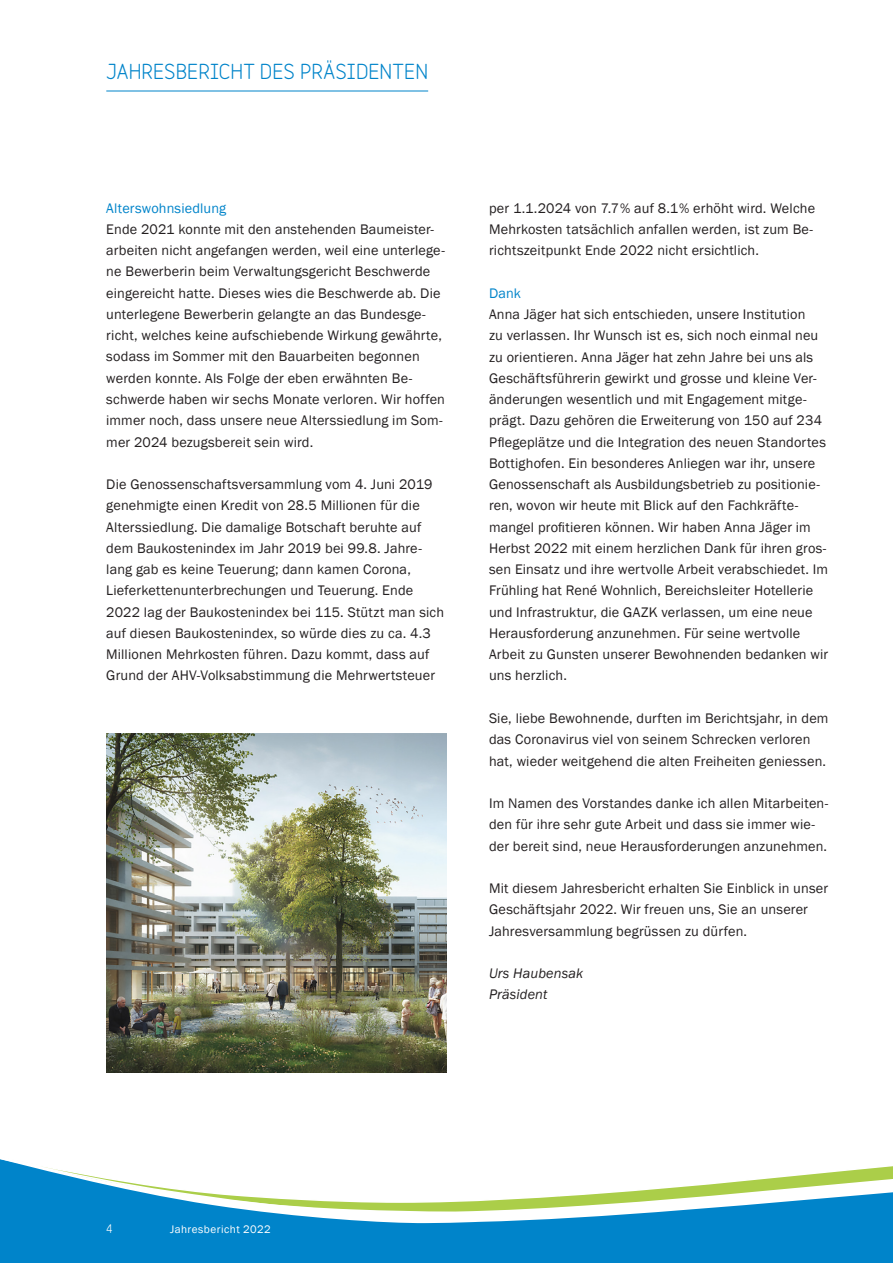
<style>
.page{position:relative;width:893px;height:1263px;background:#fff}
.page>*{position:absolute;margin:0;border:0;box-sizing:border-box;transform-origin:0 0}
.t1{font:700 19.5px "Variable";letter-spacing:.005em;color:#0084ca}
.t2{font:14.25px/21.3px "Franklin Gothic";letter-spacing:.01em;color:#231f20}
.t3{font:14.25px "Franklin Gothic";letter-spacing:.01em;color:#0084ca}
.t4{font:italic 14.25px/21.3px "Franklin Gothic";letter-spacing:.01em;color:#231f20}
.t5{font:11.25px "Franklin Gothic";letter-spacing:.04em;color:#fff}
.t6{font:700 11.25px "Variable";color:#fff}
</style>
<div class="page">
<div style="left:0;top:1223px;width:893px;height:40px;background:#0084ca"></div>
<svg style="left:0;top:1159px;width:893px;height:64px"></svg>
<img style="left:106px;top:733px;width:340px;height:339px">
<hr style="left:106px;top:91px;width:322px;height:1px;background:#0084ca">
<h1 class="t1" style="left:106px;top:60px;width:323px">JAHRESBERICHT DES PRÄSIDENTEN</h1>
<p class="t3" style="left:106px;top:199px;width:121px">Alterswohnsiedlung</p>
<p class="t2" style="left:106px;top:219px;width:340px">Ende 2021 konnte mit den anstehenden Baumeister&shy;arbeiten nicht angefangen werden, weil eine unterlege&shy;ne Bewerberin beim Verwaltungsgericht Beschwerde eingereicht hatte. Dieses wies die Beschwerde ab. Die unterlegene Bewerberin gelangte an das Bundesge&shy;richt, welches keine aufschiebende Wirkung gewährte, sodass im Sommer mit den Bauarbeiten begonnen werden konnte. Als Folge der eben erwähnten Be&shy;schwerde haben wir sechs Monate verloren. Wir hoffen immer noch, dass unsere neue Alterssiedlung im Som&shy;mer 2024 bezugsbereit sein wird.</p>
<p class="t2" style="left:106px;top:474px;width:339px">Die Genossenschaftsversammlung vom 4. Juni 2019 genehmigte einen Kredit von 28.5 Millionen für die Alterssiedlung. Die damalige Botschaft beruhte auf dem Baukostenindex im Jahr 2019 bei 99.8. Jahre&shy;lang gab es keine Teuerung; dann kamen Corona, Lieferkettenunterbrechungen und Teuerung. Ende 2022 lag der Baukostenindex bei 115. Stützt man sich auf diesen Baukostenindex, so würde dies zu ca. 4.3<br>Millionen Mehrkosten führen. Dazu kommt, dass auf Grund der AHV-Volksabstimmung die Mehrwertsteuer</p>
<p class="t2" style="left:489px;top:198px;width:328px">per 1.1.2024 von 7.7% auf 8.1% erhöht wird. Welche<br>Mehrkosten tatsächlich anfallen werden, ist zum Be&shy;richtszeitpunkt Ende 2022 nicht ersichtlich.</p>
<p class="t3" style="left:489px;top:284px;width:33px">Dank</p>
<p class="t2" style="left:489px;top:304px;width:341px">Anna Jäger hat sich entschieden, unsere Institution<br>zu verlassen. Ihr Wunsch ist es, sich noch einmal neu zu orientieren. Anna Jäger hat zehn Jahre bei uns als Geschäftsführerin gewirkt und grosse und kleine Ver&shy;änderungen wesentlich und mit Engagement mitge&shy;prägt. Dazu gehören die Erweiterung von 150 auf 234<br>Pflegeplätze und die Integration des neuen Standortes Bottighofen. Ein besonderes Anliegen war ihr, unsere Genossenschaft als Ausbildungsbetrieb zu positionie&shy;ren, wovon wir heute mit Blick auf den Fachkräfte&shy;mangel profitieren können. Wir haben Anna Jäger im Herbst 2022 mit einem herzlichen Dank für ihren gros&shy;sen Einsatz und ihre wertvolle Arbeit verabschiedet. Im Frühling hat René Wohnlich, Bereichsleiter Hotellerie und Infrastruktur, die GAZK verlassen, um eine neue Herausforderung anzunehmen. Für seine wertvolle Arbeit zu Gunsten unserer Bewohnenden bedanken wir uns herzlich.</p>
<p class="t2" style="left:489px;top:708px;width:341px">Sie, liebe Bewohnende, durften im Berichtsjahr, in dem das Coronavirus viel von seinem Schrecken verloren hat, wieder weitgehend die alten Freiheiten geniessen.</p>
<p class="t2" style="left:489px;top:793px;width:341px">Im Namen des Vorstandes danke ich allen Mitarbeiten&shy;den für ihre sehr gute Arbeit und dass sie immer wie&shy;der bereit sind, neue Herausforderungen anzunehmen.</p>
<p class="t2" style="left:489px;top:878px;width:341px">Mit diesem Jahresbericht erhalten Sie Einblick in unser<br>Geschäftsjahr 2022. Wir freuen uns, Sie an unserer<br>Jahresversammlung begrüssen zu dürfen.</p>
<p class="t4" style="left:489px;top:963px;width:96px">Urs Haubensak<br>Präsident</p>
<p class="t6" style="left:106px;top:1222px;width:8px">4</p>
<p class="t5" style="left:170px;top:1222px;width:102px">Jahresbericht 2022</p>
</div>
